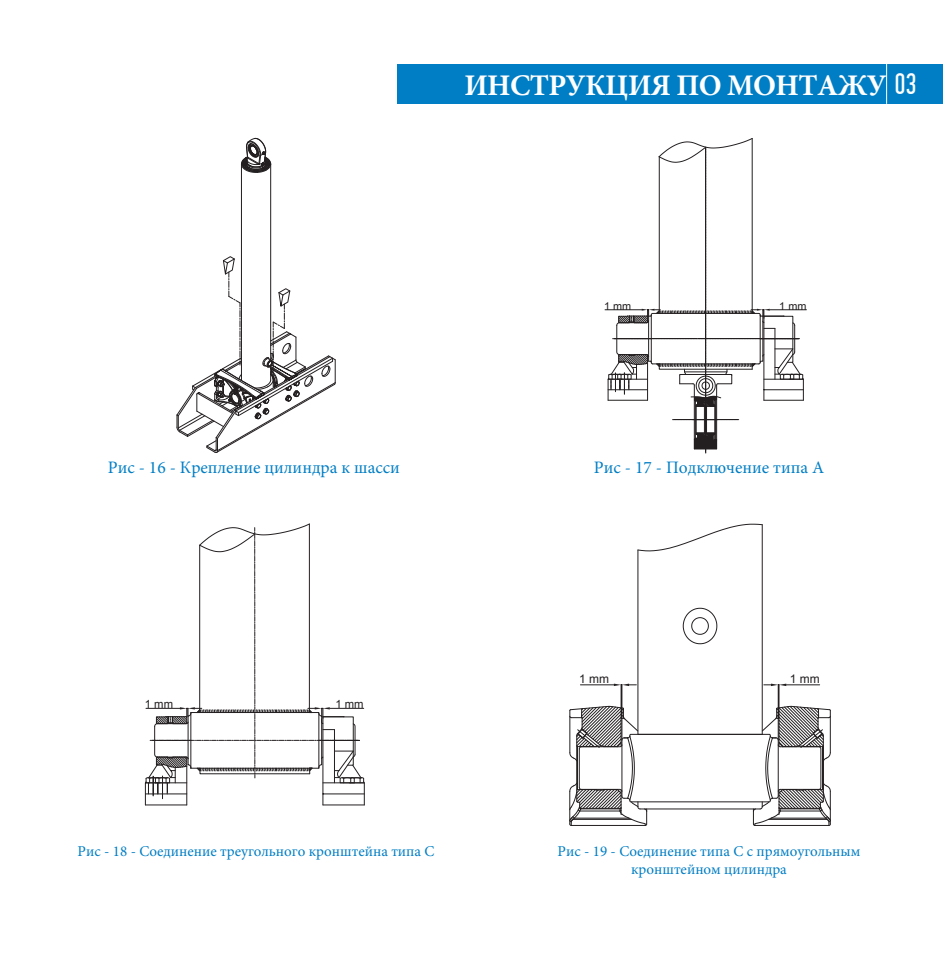
<style>
.page{position:relative;width:943px;height:964px;background:#fff}
.page>*{position:absolute;margin:0;border:0;box-sizing:border-box;transform-origin:0 0}
.t1{font:700 30px "Minion Pro";letter-spacing:-.02em;color:#fff}
.t2{font:17.5px "Minion Pro";color:#007ec5}
.t3{font:15px/18px "Minion Pro";color:#007ec5;text-align:center}
.t4{font:12px "Arial";color:#231f20}
.t5{font:11.25px "Arial";color:#231f20}
.t6{font:11px "Arial";color:#231f20}
.s1{font-family:"PF Din Text Comp Pro";font-weight:400;font-size:29.75px}
</style>
<div class="page">
<div style="left:397px;top:64px;width:545px;height:40px;background:#007ec5"></div>
<hr style="left:886px;top:64px;width:1px;height:40px;background:#fff">
<svg style="left:176px;top:138px;width:159px;height:315px"></svg>
<svg style="left:145px;top:524px;width:219px;height:281px"></svg>
<hr style="left:769px;top:309px;width:37px;height:1px;background:#231f20">
<hr style="left:605px;top:309px;width:36px;height:1px;background:#231f20">
<svg style="left:607px;top:138px;width:196px;height:315px"></svg>
<svg style="left:569px;top:524px;width:261px;height:302px"></svg>
<h1 class="t1" style="left:464px;top:65px;width:454px">ИНСТРУКЦИЯ ПО МОНТАЖУ <span class="s1">063</span></h1>
<p class="t2" style="left:108px;top:455px;width:293px">Рис - 16 - Крепление цилиндра к шасси</p>
<p class="t5" style="left:145px;top:696px;width:30px">1 mm</p>
<p class="t5" style="left:335px;top:696px;width:30px">1 mm</p>
<p class="t3" style="left:78px;top:842px;width:358px">Рис - 18 - Соединение треугольного кронштейна типа C</p>
<p class="t6" style="left:604px;top:298px;width:29px">1 mm</p>
<p class="t6" style="left:779px;top:298px;width:29px">1 mm</p>
<p class="t2" style="left:594px;top:455px;width:232px">Рис - 17 - Подключение типа A</p>
<p class="t4" style="left:579px;top:671px;width:31px">1 mm</p>
<p class="t4" style="left:789px;top:671px;width:31px">1 mm</p>
<p class="t3" style="left:557px;top:842px;width:304px">Рис - 19 - Соединение типа C с прямоугольным кронштейном цилиндра</p>
</div>
